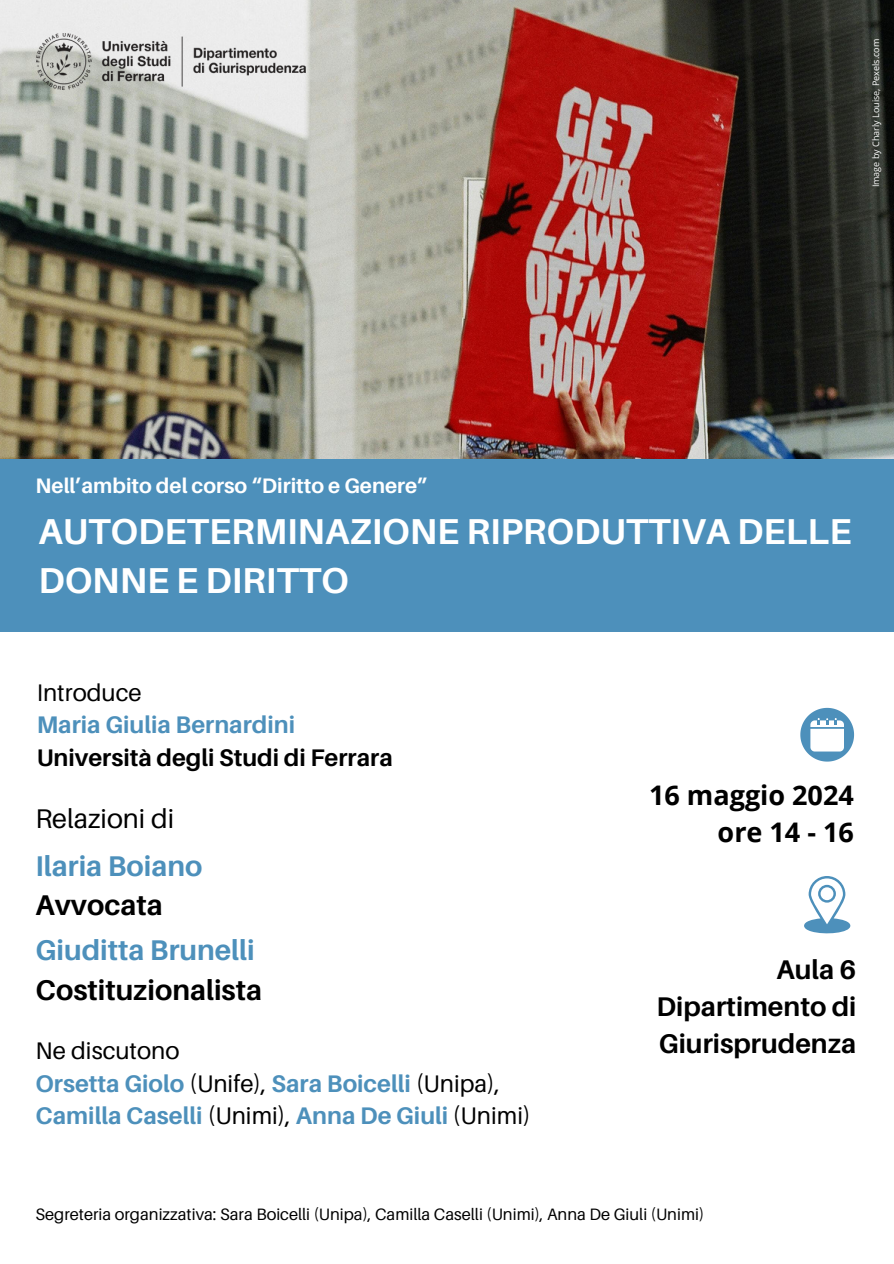
<style>
.page{position:relative;width:894px;height:1264px;background:#fff}
.page>*{position:absolute;margin:0;border:0;box-sizing:border-box;transform-origin:0 0}
.t1{font:700 36px/49.5px "Aileron";color:#fff}
.t2{font:700 28.5px/39.3px "Aileron";color:#000}
.t3{font:700 28.5px/39.3px "Aileron";color:#4d90bb}
.t4{font:700 27px/37.2px "Aileron";color:#000;text-align:justify}
.t5{font:700 27px/37.2px "Open Sans";color:#000;text-align:right}
.t6{font:27px "Aileron";color:#000}
.t7{font:700 24px/32.7px "Aileron";color:#4d90bb}
.t8{font:700 24px/32.7px "Aileron";color:#000}
.t9{font:700 21px "Aileron";color:#fff}
.t10{font:16.5px "Aileron";color:#000}
.t11{font:9px "Open Sans";color:#fff}
.s1{font-weight:400}
.s2{color:#4d90bb}
.s3{color:#000}
.s4{font-weight:400;color:#000}
</style>
<div class="page">
<svg style="left:804px;top:876px;width:46px;height:58px"></svg>
<svg style="left:800px;top:708px;width:53px;height:53px"></svg>
<img style="left:0;top:0;width:893px;height:459px">
<div style="left:0;top:459px;width:893px;height:172px;background:#4d90bb"></div>
<img style="left:37px;top:34px;width:269px;height:55px">
<h2 class="t11" style="left:869px;top:187px;width:150px;rotate:-90deg">Image by Charly Louise, Pexels.com</h2>
<h2 class="t9" style="left:36px;top:473px;width:393px">Nell’ambito del corso “Diritto e Genere”</h2>
<p class="t1" style="left:38px;top:505px;width:814px">AUTODETERMINAZIONE RIPRODUTTIVA DELLE<br>DONNE E DIRITTO</p>
<p class="t8" style="left:37px;top:675px;width:357px"><span class="s1">Introduce<br></span><span class="s2">Maria Giulia Bernardini<br></span>Università degli Studi di Ferrara</p>
<h5 class="t6" style="left:36px;top:802px;width:140px">Relazioni di</h5>
<h2 class="t3" style="left:36px;top:845px;width:168px">Ilaria Boiano<br><span class="s3">Avvocata</span></h2>
<h3 class="t2" style="left:36px;top:929px;width:228px"><span class="s2">Giuditta Brunelli<br></span>Costituzionalista</h3>
<h2 class="t7" style="left:36px;top:1033px;width:496px"><span class="s4">Ne discutono<br></span>Orsetta Giolo <span class="s4">(Unife),</span> Sara Boicelli <span class="s4">(Unipa),<br></span>Camilla Caselli <span class="s4">(Unimi),</span> Anna De Giuli <span class="s4">(Unimi)</span></h2>
<h4 class="t5" style="left:649px;top:775px;width:206px">16 maggio 2024 ore 14 - 16</h4>
<p class="t4" style="left:656px;top:950px;width:201px;text-indent:120px">Aula 6<br>Dipartimento di Giurisprudenza</p>
<h1 class="t10" style="left:36px;top:1204px;width:670px">Segreteria organizzativa: Sara Boicelli (Unipa), Camilla Caselli (Unimi), Anna De Giuli (Unimi)</h1>
</div>
